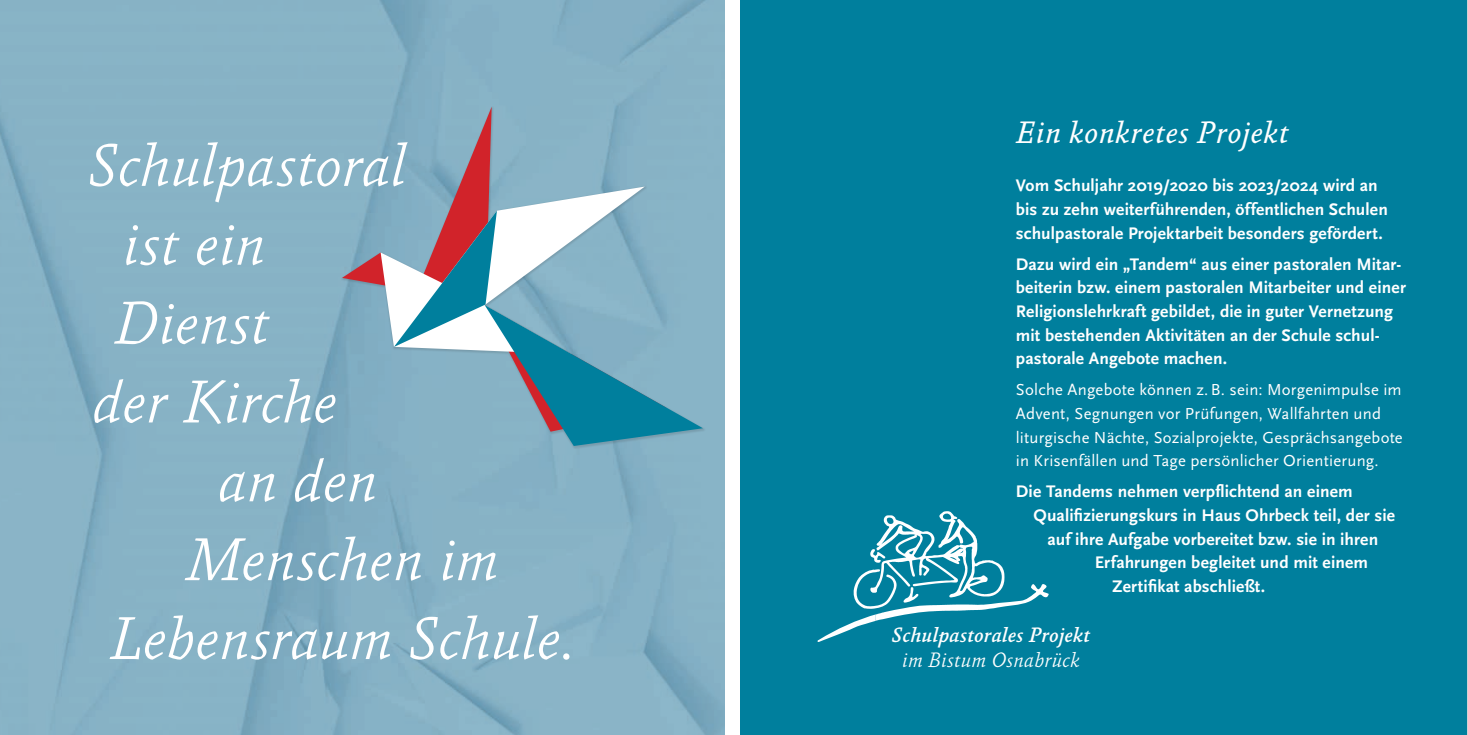
<style>
.page{position:relative;width:1468px;height:735px;background:#fff}
.page>*{position:absolute;margin:0;border:0;box-sizing:border-box;transform-origin:0 0}
.t1{font:italic 300 61.25px "Absara";letter-spacing:-.02em;color:#fff}
.t2{font:italic 31.5px "Absara";color:#fff}
.t3{font:italic 500 21.18px "Absara";letter-spacing:-.01em;color:#fff}
.t4{font:italic 300 21.18px "Absara";letter-spacing:-.015em;color:#fff}
.t5{font:700 17.5px/23.6px "Scala Sans";letter-spacing:.01em;color:#fff}
.t6{font:16.62px/23.6px "Scala Sans";letter-spacing:.01em;color:#fff}
</style>
<div class="page">
<img style="left:0;top:0;width:725px;height:734px">
<div style="left:340px;top:105px;width:365px;height:344px;background:#231f20;opacity:.15"></div>
<svg style="left:342px;top:107px;width:361px;height:339px;background:#85abbe"></svg>
<div style="left:733px;top:0;width:734px;height:734px;background:#007f9d"></div>
<svg style="left:817px;top:511px;width:231px;height:130px"></svg>
<hr style="left:1467px;top:0;width:1px;height:734px;background:#d1d2d4">
<div style="left:725px;top:0;width:15px;height:734px;background:#fff"></div>
<h1 class="t1" style="left:87px;top:130px;width:321px">Schulpastoral</h1>
<h1 class="t1" style="left:122px;top:208px;width:145px">ist ein</h1>
<h1 class="t1" style="left:114px;top:287px;width:157px">Dienst</h1>
<h1 class="t1" style="left:92px;top:366px;width:247px">der Kirche</h1>
<h1 class="t1" style="left:217px;top:445px;width:162px">an den</h1>
<h1 class="t1" style="left:185px;top:523px;width:315px">Menschen im</h1>
<h1 class="t1" style="left:110px;top:602px;width:466px">Lebensraum Schule.</h1>
<h2 class="t2" style="left:1015px;top:114px;width:275px">Ein konkretes Projekt</h2>
<p class="t5" style="left:1015px;top:174px;width:373px">Vom Schuljahr 2019/2020 bis 2023/2024 wird an bis zu zehn weiterführenden, öffentlichen Schulen schulpastorale Projektarbeit besonders gefördert.</p>
<p class="t5" style="left:1015px;top:252px;width:391px">Dazu wird ein „Tandem“ aus einer pastoralen Mitar&shy;beiterin bzw. einem pastoralen Mitarbeiter und einer Religionslehrkraft gebildet, die in guter Vernetzung mit bestehenden Aktivitäten an der Schule schul&shy;pastorale Angebote machen.</p>
<p class="t6" style="left:1015px;top:378px;width:388px">Solche Angebote können z.B. sein: Morgenimpulse im Advent, Segnungen vor Prüfungen, Wallfahrten und liturgische Nächte, Sozialprojekte, Gesprächsangebote in Krisenfällen und Tage persönlicher Orientierung.</p>
<p class="t5" style="left:1015px;top:480px;width:338px">Die Tandems nehmen verpflichtend an einem</p>
<p class="t5" style="left:1033px;top:503px;width:363px">Qualifizierungskurs in Haus Ohrbeck teil, der sie</p>
<p class="t5" style="left:1047px;top:527px;width:332px">auf ihre Aufgabe vorbereitet bzw. sie in ihren</p>
<p class="t5" style="left:1094px;top:551px;width:275px">Erfahrungen begleitet und mit einem</p>
<p class="t5" style="left:1112px;top:574px;width:155px">Zertifikat abschließt.</p>
<p class="t3" style="left:891px;top:622px;width:200px">Schulpastorales Projekt</p>
<p class="t4" style="left:901px;top:647px;width:180px">im Bistum Osnabrück</p>
</div>
